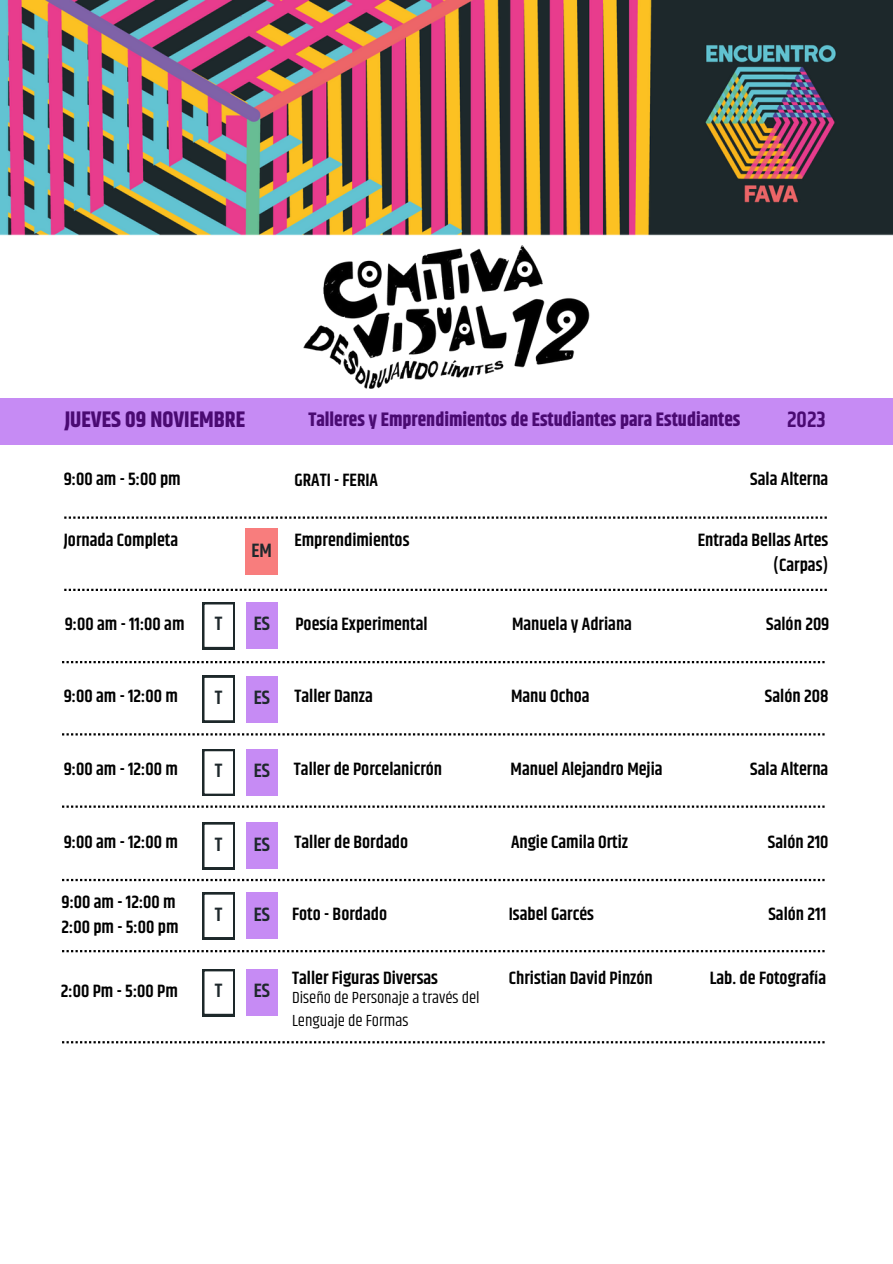
<style>
.page{position:relative;width:893px;height:1264px;background:#fff}
.page>*{position:absolute;margin:0;border:0;box-sizing:border-box;transform-origin:0 0}
.t1{font:700 22.5px "Khand";color:#4a0a72}
.t2{font:600 22.5px "Khand";color:#4a0a72}
.t3{font:700 19.5px "Khand";color:#4a0a72}
.t4{font:600 19.5px "Khand";color:#1e282c}
.t5{font:600 18px "Khand";color:#000}
.t6{font:16.5px/22.5px "Khand";color:#000}
</style>
<div class="page">
<img style="left:0;top:0;width:892px;height:235px">
<div style="left:0;top:398px;width:892px;height:46px;background:#c68bf4"></div>
<svg style="left:64px;top:588px;width:762px;height:3px"></svg>
<svg style="left:64px;top:516px;width:762px;height:2px"></svg>
<svg style="left:62px;top:661px;width:762px;height:2px"></svg>
<svg style="left:62px;top:733px;width:762px;height:2px"></svg>
<svg style="left:62px;top:805px;width:762px;height:2px"></svg>
<svg style="left:62px;top:878px;width:762px;height:3px"></svg>
<svg style="left:62px;top:950px;width:762px;height:2px"></svg>
<svg style="left:62px;top:1041px;width:762px;height:2px"></svg>
<img style="left:303px;top:245px;width:287px;height:144px">
<div style="left:246px;top:602px;width:31px;height:47px;background:#c68bf4"></div>
<svg style="left:202px;top:602px;width:33px;height:47px"></svg>
<div style="left:246px;top:675px;width:31px;height:47px;background:#c68bf4"></div>
<svg style="left:202px;top:675px;width:33px;height:47px"></svg>
<div style="left:246px;top:749px;width:31px;height:46px;background:#c68bf4"></div>
<svg style="left:202px;top:749px;width:33px;height:46px"></svg>
<div style="left:246px;top:822px;width:31px;height:47px;background:#c68bf4"></div>
<svg style="left:202px;top:822px;width:33px;height:47px"></svg>
<div style="left:246px;top:892px;width:31px;height:47px;background:#c68bf4"></div>
<svg style="left:202px;top:892px;width:33px;height:47px"></svg>
<div style="left:246px;top:969px;width:31px;height:46px;background:#c68bf4"></div>
<svg style="left:202px;top:969px;width:33px;height:47px"></svg>
<div style="left:245px;top:528px;width:32px;height:47px;background:#f87d7d"></div>
<p class="t3" style="left:308px;top:405px;width:433px">Talleres y Emprendimientos de Estudiantes para Estudiantes</p>
<p class="t1" style="left:65px;top:403px;width:182px">JUEVES 09 NOVIEMBRE</p>
<p class="t2" style="left:787px;top:404px;width:40px">2023</p>
<p class="t5" style="left:64px;top:466px;width:118px">9:00 am - 5:00 pm</p>
<p class="t5" style="left:64px;top:527px;width:116px">Jornada Completa</p>
<p class="t4" style="left:251px;top:536px;width:22px">EM</p>
<p class="t5" style="left:294px;top:467px;width:85px">GRATI - FERIA</p>
<p class="t5" style="left:294px;top:527px;width:117px">Emprendimientos</p>
<p class="t5" style="left:750px;top:466px;width:80px">Sala Alterna</p>
<p class="t5" style="left:697px;top:527px;width:132px">Entrada Bellas Artes</p>
<p class="t5" style="left:773px;top:551px;width:57px">(Carpas)</p>
<p class="t5" style="left:65px;top:611px;width:121px">9:00 am - 11:00 am</p>
<p class="t5" style="left:295px;top:611px;width:134px">Poesía Experimental</p>
<p class="t5" style="left:512px;top:611px;width:121px">Manuela y Adriana</p>
<p class="t5" style="left:766px;top:611px;width:65px">Salón 209</p>
<p class="t4" style="left:215px;top:610px;width:9px">T</p>
<p class="t4" style="left:254px;top:610px;width:18px">ES</p>
<p class="t5" style="left:64px;top:683px;width:116px">9:00 am - 12:00 m</p>
<p class="t5" style="left:294px;top:683px;width:80px">Taller Danza</p>
<p class="t5" style="left:511px;top:683px;width:80px">Manu Ochoa</p>
<p class="t5" style="left:764px;top:683px;width:65px">Salón 208</p>
<p class="t4" style="left:215px;top:683px;width:9px">T</p>
<p class="t4" style="left:254px;top:683px;width:18px">ES</p>
<p class="t5" style="left:64px;top:755px;width:116px">9:00 am - 12:00 m</p>
<p class="t4" style="left:215px;top:756px;width:9px">T</p>
<p class="t4" style="left:254px;top:756px;width:18px">ES</p>
<p class="t5" style="left:294px;top:755px;width:150px">Taller de Porcelanicrón</p>
<p class="t5" style="left:510px;top:755px;width:153px">Manuel Alejandro Mejia</p>
<p class="t5" style="left:750px;top:755px;width:80px">Sala Alterna</p>
<p class="t5" style="left:64px;top:829px;width:116px">9:00 am - 12:00 m</p>
<p class="t4" style="left:215px;top:830px;width:9px">T</p>
<p class="t4" style="left:254px;top:830px;width:18px">ES</p>
<p class="t5" style="left:294px;top:829px;width:115px">Taller de Bordado</p>
<p class="t5" style="left:511px;top:829px;width:119px">Angie Camila Ortiz</p>
<p class="t5" style="left:767px;top:829px;width:62px">Salón 210</p>
<p class="t5" style="left:62px;top:889px;width:116px">9:00 am - 12:00 m</p>
<p class="t5" style="left:62px;top:914px;width:118px">2:00 pm - 5:00 pm</p>
<p class="t4" style="left:215px;top:900px;width:9px">T</p>
<p class="t4" style="left:254px;top:900px;width:18px">ES</p>
<p class="t5" style="left:292px;top:901px;width:96px">Foto - Bordado</p>
<p class="t5" style="left:509px;top:901px;width:87px">Isabel Garcés</p>
<p class="t5" style="left:768px;top:901px;width:59px">Salón 211</p>
<p class="t5" style="left:61px;top:978px;width:118px">2:00 Pm - 5:00 Pm</p>
<p class="t4" style="left:215px;top:976px;width:9px">T</p>
<p class="t4" style="left:254px;top:976px;width:18px">ES</p>
<p class="t5" style="left:292px;top:965px;width:147px">Taller Figuras Diversas</p>
<p class="t6" style="left:292px;top:987px;width:189px">Diseño de Personaje a través del<br>Lenguaje de Formas</p>
<p class="t5" style="left:509px;top:965px;width:145px">Christian David Pinzón</p>
<p class="t5" style="left:709px;top:965px;width:118px">Lab. de Fotografía</p>
</div>
